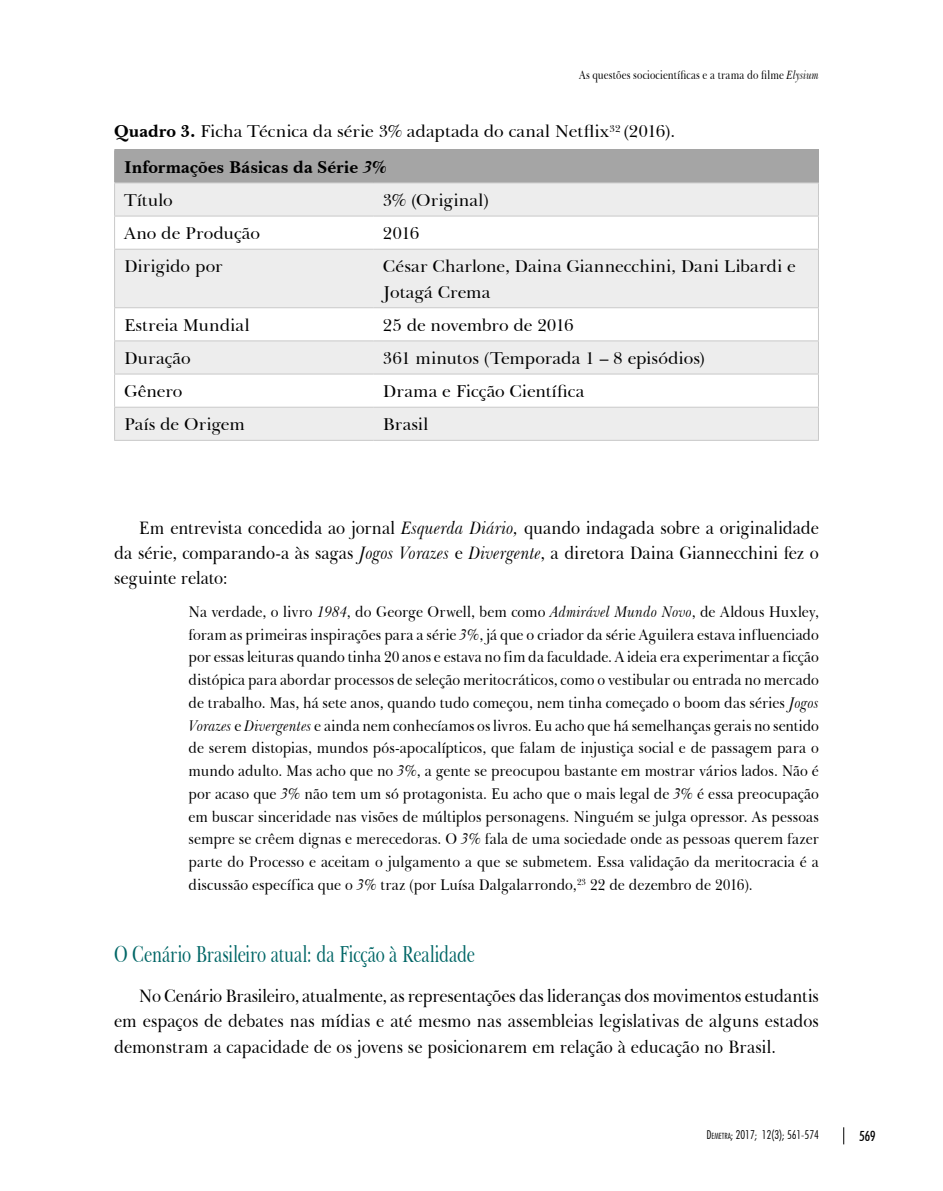
<style>
.page{position:relative;width:943px;height:1191px;background:#fff}
.page>*{position:absolute;margin:0;border:0;box-sizing:border-box;transform-origin:0 0}
.t1{font:23.62px "Baskerville BT";letter-spacing:-.01em;color:#066;scale:.7 1}
.t2{font:18.38px/25.4px "Baskerville BT";letter-spacing:.005em;color:#000;text-align:justify;scale:.9 1}
.t3{font:17.5px/35.7px "Baskerville BT";color:#000}
.t4{font:15.75px/22.8px "Baskerville BT";color:#000;text-align:justify;scale:.9 1}
.t5{font:500 condensed 14px "Futura BT";color:#000}
.t6{font:12.25px "Baskerville BT";letter-spacing:.02em;color:#000;scale:.8 1}
.t7{font:300 condensed 12.25px "Futura BT";color:#000}
.s1{font-style:italic}
.s2{font-weight:700}
.s3{font-weight:700;font-style:italic}
.s4{font-style:inherit}
.s5{font-size:8.58px}
</style>
<div class="page">
<svg style="left:843px;top:1127px;width:1px;height:17px"></svg>
<div style="left:115px;top:150px;width:703px;height:33px;background:#a5a5a5"></div>
<svg style="left:115px;top:183px;width:703px;height:257px;fill:#ededed"></svg>
<hr style="left:114px;top:150px;width:1px;height:32px;background:#a5a5a5">
<hr style="left:114px;top:149px;width:259px;height:1px;background:#a5a5a5">
<hr style="left:373px;top:149px;width:446px;height:1px;background:#a5a5a5">
<hr style="left:818px;top:150px;width:1px;height:32px;background:#a5a5a5">
<hr style="left:114px;top:183px;width:1px;height:33px;background:#c9c9c9">
<hr style="left:818px;top:183px;width:1px;height:33px;background:#c9c9c9">
<hr style="left:114px;top:216px;width:1px;height:33px;background:#c9c9c9">
<hr style="left:818px;top:216px;width:1px;height:33px;background:#c9c9c9">
<hr style="left:114px;top:250px;width:1px;height:57px;background:#c9c9c9">
<hr style="left:818px;top:250px;width:1px;height:57px;background:#c9c9c9">
<hr style="left:114px;top:308px;width:1px;height:32px;background:#c9c9c9">
<hr style="left:818px;top:308px;width:1px;height:32px;background:#c9c9c9">
<hr style="left:114px;top:341px;width:1px;height:32px;background:#c9c9c9">
<hr style="left:818px;top:341px;width:1px;height:32px;background:#c9c9c9">
<hr style="left:114px;top:374px;width:1px;height:33px;background:#c9c9c9">
<hr style="left:818px;top:374px;width:1px;height:33px;background:#c9c9c9">
<hr style="left:114px;top:407px;width:1px;height:33px;background:#c9c9c9">
<hr style="left:114px;top:182px;width:259px;height:1px;background:#c9c9c9">
<hr style="left:373px;top:182px;width:446px;height:1px;background:#c9c9c9">
<hr style="left:114px;top:216px;width:259px;height:1px;background:#c9c9c9">
<hr style="left:373px;top:216px;width:446px;height:1px;background:#c9c9c9">
<hr style="left:114px;top:249px;width:259px;height:1px;background:#c9c9c9">
<hr style="left:373px;top:249px;width:446px;height:1px;background:#c9c9c9">
<hr style="left:114px;top:307px;width:259px;height:1px;background:#c9c9c9">
<hr style="left:373px;top:307px;width:446px;height:1px;background:#c9c9c9">
<hr style="left:114px;top:340px;width:259px;height:1px;background:#c9c9c9">
<hr style="left:373px;top:340px;width:446px;height:1px;background:#c9c9c9">
<hr style="left:114px;top:373px;width:259px;height:1px;background:#c9c9c9">
<hr style="left:373px;top:373px;width:446px;height:1px;background:#c9c9c9">
<hr style="left:114px;top:407px;width:259px;height:1px;background:#c9c9c9">
<hr style="left:373px;top:407px;width:446px;height:1px;background:#c9c9c9">
<hr style="left:114px;top:440px;width:259px;height:1px;background:#c9c9c9">
<hr style="left:373px;top:440px;width:446px;height:1px;background:#c9c9c9">
<hr style="left:818px;top:407px;width:1px;height:33px;background:#c9c9c9">
<p class="t6" style="left:579px;top:66px;width:301px">As questões sociocientíficas e a trama do filme <span class="s1">Elysium</span></p>
<p class="t3" style="left:124px;top:113px;width:552px;text-indent:-10px"><span class="s2">Quadro 3.</span> Ficha Técnica da série 3% adaptada do canal Netflix<sup>32</sup> (2016).<br><span class="s2">Informações Básicas da Série</span> <span class="s3">3%</span></p>
<p class="t3" style="left:124px;top:182px;width:50px">Título</p>
<p class="t3" style="left:383px;top:182px;width:107px">3% (Original)</p>
<p class="t3" style="left:124px;top:215px;width:137px">Ano de Produção</p>
<p class="t3" style="left:383px;top:215px;width:38px">2016</p>
<p class="t3" style="left:124px;top:248px;width:100px">Dirigido por</p>
<p class="t3" style="left:383px;top:253px;width:414px;line-height:25.4px">César Charlone, Daina Giannecchini, Dani Libardi e<br>Jotagá Crema</p>
<p class="t3" style="left:124px;top:307px;width:127px">Estreia Mundial</p>
<p class="t3" style="left:383px;top:307px;width:192px">25 de novembro de 2016</p>
<p class="t3" style="left:124px;top:340px;width:68px">Duração</p>
<p class="t3" style="left:383px;top:340px;width:323px">361 minutos (Temporada 1 – 8 episódios)</p>
<p class="t3" style="left:124px;top:373px;width:60px">Gênero</p>
<p class="t3" style="left:383px;top:373px;width:203px">Drama e Ficção Científica</p>
<p class="t3" style="left:124px;top:406px;width:122px">País de Origem</p>
<p class="t3" style="left:383px;top:406px;width:47px">Brasil</p>
<p class="t2" style="left:114px;top:514px;width:784px;text-indent:25px">Em entrevista concedida ao jornal <span class="s1">Esquerda Diário,</span> quando indagada sobre a originalidade da série, comparando-a às sagas <span class="s1">Jogos Vorazes</span> e <span class="s1">Divergente</span>, a diretora Daina Giannecchini fez o seguinte relato:</p>
<p class="t4" style="left:189px;top:600px;width:702px">Na verdade, o livro <span class="s1">1984</span>, do George Orwell, bem como <span class="s1">Admirável Mundo Novo</span>, de Aldous Huxley, foram as primeiras inspirações para a série <span class="s1">3%</span>, já que o criador da série Aguilera estava influenciado por essas leituras quando tinha 20 anos e estava no fim da faculdade. A ideia era experimentar a ficção distópica para abordar processos de seleção meritocráticos, como o vestibular ou entrada no mercado de trabalho. Mas, há sete anos, quando tudo começou, nem tinha começado o boom das séries <span class="s1">Jogos Vorazes</span> e <span class="s1">Divergentes</span> e ainda nem conhecíamos os livros. Eu acho que há semelhanças gerais no sentido de serem distopias, mundos pós-apocalípticos, que falam de injustiça social e de passagem para o mundo adulto. Mas acho que no <span class="s1">3%</span>, a gente se preocupou bastante em mostrar vários lados. Não é por acaso que <span class="s1">3%</span> não tem um só protagonista. Eu acho que o mais legal de <span class="s1">3%</span> é essa preocupação em buscar sinceridade nas visões de múltiplos personagens. Ninguém se julga opressor. As pessoas sempre se crêem dignas e merecedoras. O <span class="s1">3%</span> fala de uma sociedade onde as pessoas querem fazer parte do Processo e aceitam o julgamento a que se submetem. Essa validação da meritocracia é a discussão específica que o <span class="s1">3%</span> traz (por Luísa Dalgalarrondo,<sup>23</sup> 22 de dezembro de 2016).</p>
<h1 class="t1" style="left:114px;top:937px;width:517px">O Cenário Brasileiro atual: da Ficção à Realidade</h1>
<p class="t2" style="left:114px;top:982px;width:784px;text-indent:25px">No Cenário Brasileiro, atualmente, as representações das lideranças dos movimentos estudantis em espaços de debates nas mídias e até mesmo nas assembleias legislativas de alguns estados demonstram a capacidade de os jovens se posicionarem em relação à educação no Brasil.</p>
<p class="t7" style="left:706px;top:1127px;width:114px"><span class="s4">D</span><span class="s5">EMETRA</span><span class="s4">; 2017;</span> 12(3); 561-574</p>
<p class="t5" style="left:859px;top:1127px;width:18px">569</p>
</div>
